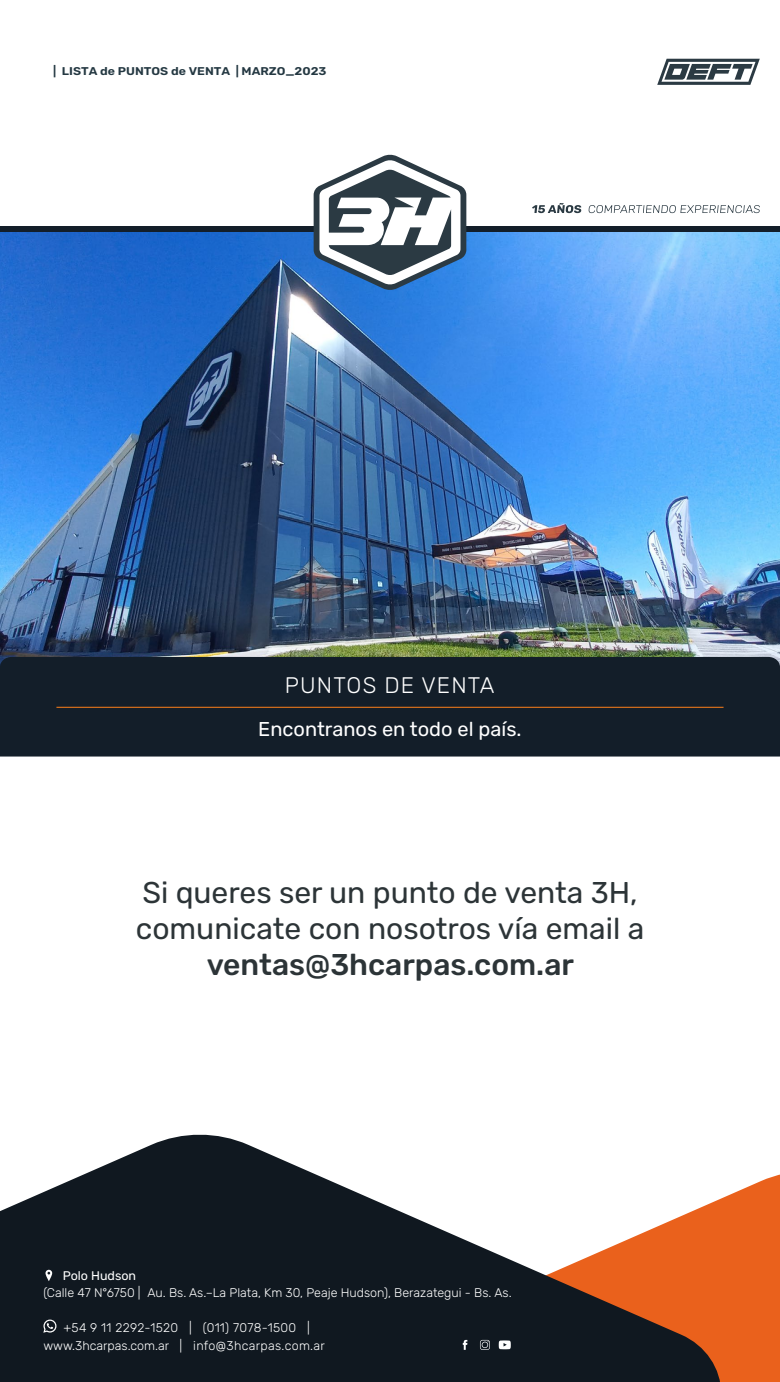
<style>
.page{position:relative;width:780px;height:1382px;background:#fff}
.page>*{position:absolute;margin:0;border:0;box-sizing:border-box;transform-origin:0 0}
.t1{font:30px/36px "Rubik";color:#2c3437}
.t2{font:500 30px "Rubik";color:#2c3437}
.t3{font:300 22.5px "Rubik";letter-spacing:.05em;color:#fff}
.t4{font:20px "Rubik";color:#fff}
.t5{font:300 12.5px/17.5px "Rubik";letter-spacing:.025em;color:#fff;text-align:center}
.t6{font:300 12.5px "Rubik";color:#fff}
.t7{font:12.5px "Rubik";color:#fff}
.t8{font:600 11.25px "Rubik";color:#243842;scale:1.1 1}
</style>
<div class="page">
<img style="left:0;top:232px;width:780px;height:425px">
<div style="left:0;top:657px;width:780px;height:99px;background:#131e29"></div>
<div style="left:721px;top:1174px;width:59px;height:208px;background:#ea611c"></div>
<svg style="left:0;top:1134px;width:721px;height:248px;fill:#101820"></svg>
<svg style="left:657px;top:59px;width:102px;height:26px"></svg>
<div style="left:0;top:226px;width:780px;height:6px;background:#131e29"></div>
<svg style="left:313px;top:154px;width:153px;height:136px"></svg>
<svg style="left:462px;top:1340px;width:5px;height:10px"></svg>
<svg style="left:498px;top:1340px;width:12px;height:9px"></svg>
<svg style="left:480px;top:1340px;width:10px;height:10px"></svg>
<svg style="left:532px;top:203px;width:49px;height:10px"></svg>
<svg style="left:588px;top:205px;width:171px;height:8px"></svg>
<hr style="left:56px;top:707px;width:667px;height:1px;background:#ff8019">
<svg style="left:43px;top:1319px;width:13px;height:14px"></svg>
<svg style="left:45px;top:1270px;width:7px;height:11px"></svg>
<p class="t8" style="left:53px;top:64px;width:250px">| LISTA de PUNTOS de VENTA | MARZO_2023</p>
<h2 class="t3" style="left:285px;top:672px;width:211px">PUNTOS DE VENTA</h2>
<h3 class="t4" style="left:258px;top:718px;width:265px">Encontranos en todo el país.</h3>
<h1 class="t1" style="left:136px;top:875px;width:510px">Si queres ser un punto de venta 3H, comunicate con nosotros vía email a</h1>
<h1 class="t2" style="left:207px;top:948px;width:369px">ventas@3hcarpas.com.ar</h1>
<p class="t7" style="left:63px;top:1269px;width:75px">Polo Hudson</p>
<p class="t6" style="left:43px;top:1286px;width:470px">(Calle 47 N°6750 | Au. Bs. As.–La Plata, Km 30, Peaje Hudson), Berazategui - Bs. As.</p>
<p class="t5" style="left:43px;top:1320px;width:283px">+54 9 11 2292-1520 | (011) 7078-1500 | www.3hcarpas.com.ar | info@3hcarpas.com.ar</p>
</div>
